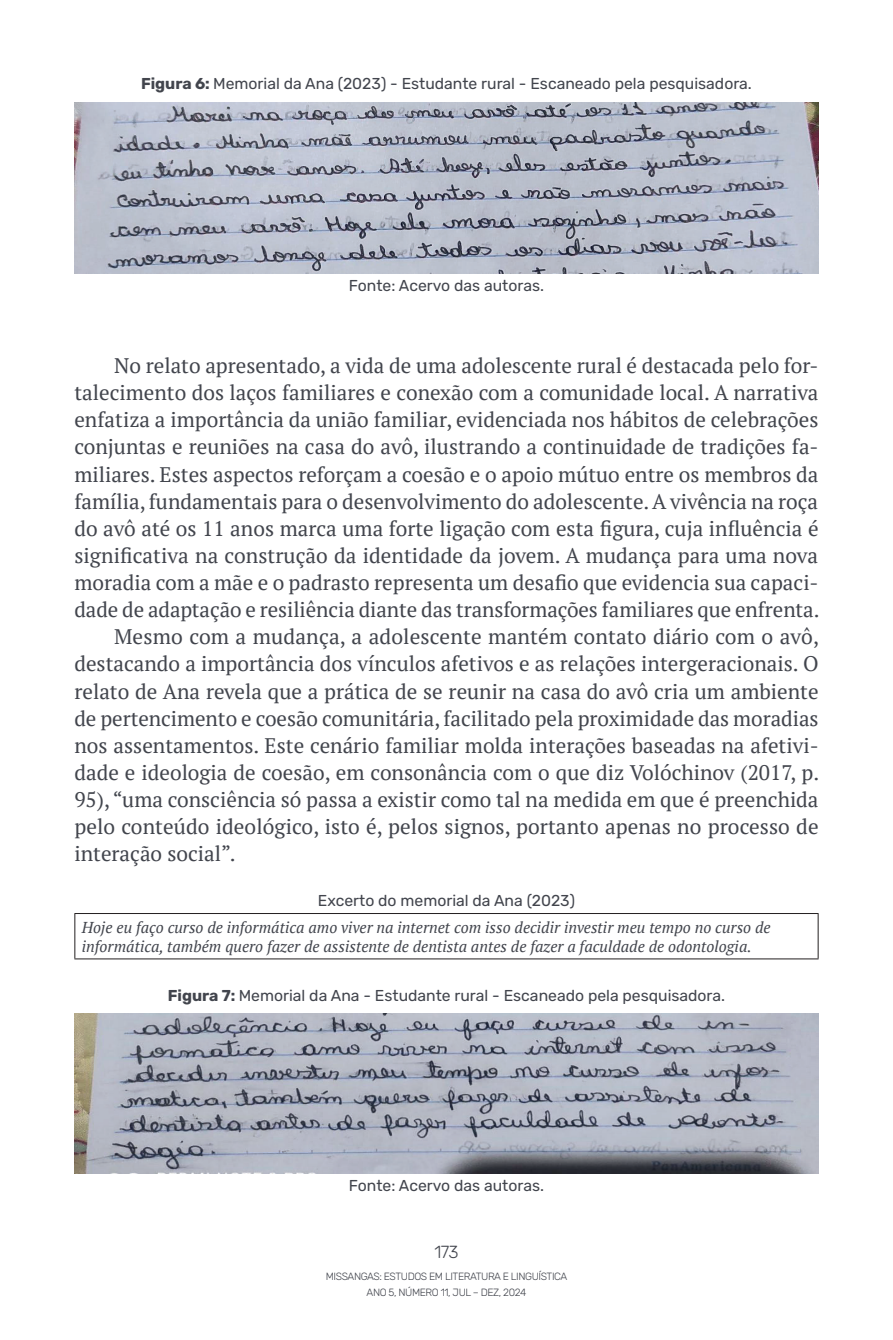
<style>
.page{position:relative;width:893px;height:1340px;background:#fff}
.page>*{position:absolute;margin:0;border:0;box-sizing:border-box;transform-origin:0 0}
.t1{font:21px "PT Serif";color:#42454d}
.t2{font:300 17.5px "Rubik";color:#42454d}
.t3{font:15.75px "Rubik";color:#42454d}
.t4{font:italic 15.75px/19.2px "PT Serif";color:#42454d}
.t5{font:300 10.5px/15.8px "Rubik";letter-spacing:-.04em;color:#42454d;text-align:center}
.s1{font-weight:700}
</style>
<div class="page">
<img style="left:74px;top:102px;width:745px;height:171px">
<hr style="left:74px;top:913px;width:745px;height:1px;background:#231f20">
<hr style="left:74px;top:914px;width:1px;height:44px;background:#231f20">
<hr style="left:818px;top:914px;width:1px;height:44px;background:#231f20">
<hr style="left:74px;top:958px;width:745px;height:1px;background:#231f20">
<img style="left:74px;top:1013px;width:745px;height:160px">
<p class="t3" style="left:141px;top:75px;width:612px"><span class="s1">Figura 6:</span> Memorial da Ana (2023) - Estudante rural - Escaneado pela pesquisadora.</p>
<p class="t3" style="left:349px;top:277px;width:197px">Fonte: Acervo das autoras.</p>
<p class="t1" style="left:114px;top:352px;width:706px">No relato apresentado, a vida de uma adolescente rural é destacada pelo for-</p>
<p class="t1" style="left:74px;top:379px;width:746px">talecimento dos laços familiares e conexão com a comunidade local. A narrativa</p>
<p class="t1" style="left:74px;top:406px;width:746px">enfatiza a importância da união familiar, evidenciada nos hábitos de celebrações</p>
<p class="t1" style="left:74px;top:433px;width:746px">conjuntas e reuniões na casa do avô, ilustrando a continuidade de tradições fa-</p>
<p class="t1" style="left:74px;top:460px;width:745px">miliares. Estes aspectos reforçam a coesão e o apoio mútuo entre os membros da</p>
<p class="t1" style="left:74px;top:487px;width:745px">família, fundamentais para o desenvolvimento do adolescente. A vivência na roça</p>
<p class="t1" style="left:74px;top:514px;width:746px">do avô até os 11 anos marca uma forte ligação com esta figura, cuja influência é</p>
<p class="t1" style="left:74px;top:542px;width:745px">significativa na construção da identidade da jovem. A mudança para uma nova</p>
<p class="t1" style="left:74px;top:569px;width:746px">moradia com a mãe e o padrasto representa um desafio que evidencia sua capaci-</p>
<p class="t1" style="left:74px;top:596px;width:747px">dade de adaptação e resiliência diante das transformações familiares que enfrenta.</p>
<p class="t1" style="left:114px;top:623px;width:706px">Mesmo com a mudança, a adolescente mantém contato diário com o avô,</p>
<p class="t1" style="left:74px;top:650px;width:746px">destacando a importância dos vínculos afetivos e as relações intergeracionais. O</p>
<p class="t1" style="left:74px;top:677px;width:746px">relato de Ana revela que a prática de se reunir na casa do avô cria um ambiente</p>
<p class="t1" style="left:74px;top:704px;width:746px">de pertencimento e coesão comunitária, facilitado pela proximidade das moradias</p>
<p class="t1" style="left:74px;top:731px;width:746px">nos assentamentos. Este cenário familiar molda interações baseadas na afetivi-</p>
<p class="t1" style="left:74px;top:759px;width:746px">dade e ideologia de coesão, em consonância com o que diz Volóchinov (2017, p.</p>
<p class="t1" style="left:74px;top:786px;width:746px">95), “uma consciência só passa a existir como tal na medida em que é preenchida</p>
<p class="t1" style="left:74px;top:813px;width:746px">pelo conteúdo ideológico, isto é, pelos signos, portanto apenas no processo de</p>
<p class="t1" style="left:74px;top:840px;width:163px">interação social”.</p>
<p class="t3" style="left:318px;top:891px;width:259px">Excerto do memorial da Ana (2023)</p>
<p class="t4" style="left:82px;top:917px;width:690px">Hoje eu faço curso de informática amo viver na internet com isso decidir investir meu tempo no curso de informática, também quero fazer de assistente de dentista antes de fazer a faculdade de odontologia.</p>
<p class="t3" style="left:168px;top:986px;width:559px"><span class="s1">Figura 7:</span> Memorial da Ana - Estudante rural - Escaneado pela pesquisadora.</p>
<p class="t3" style="left:349px;top:1176px;width:197px">Fonte: Acervo das autoras.</p>
<p class="t2" style="left:434px;top:1242px;width:26px">173</p>
<p class="t5" style="left:326px;top:1269px;width:243px">MISSANGAS: ESTUDOS EM LITERATURA E LINGUÍSTICA<br>ANO 5, NÚMERO 11, JUL – DEZ, 2024</p>
</div>
